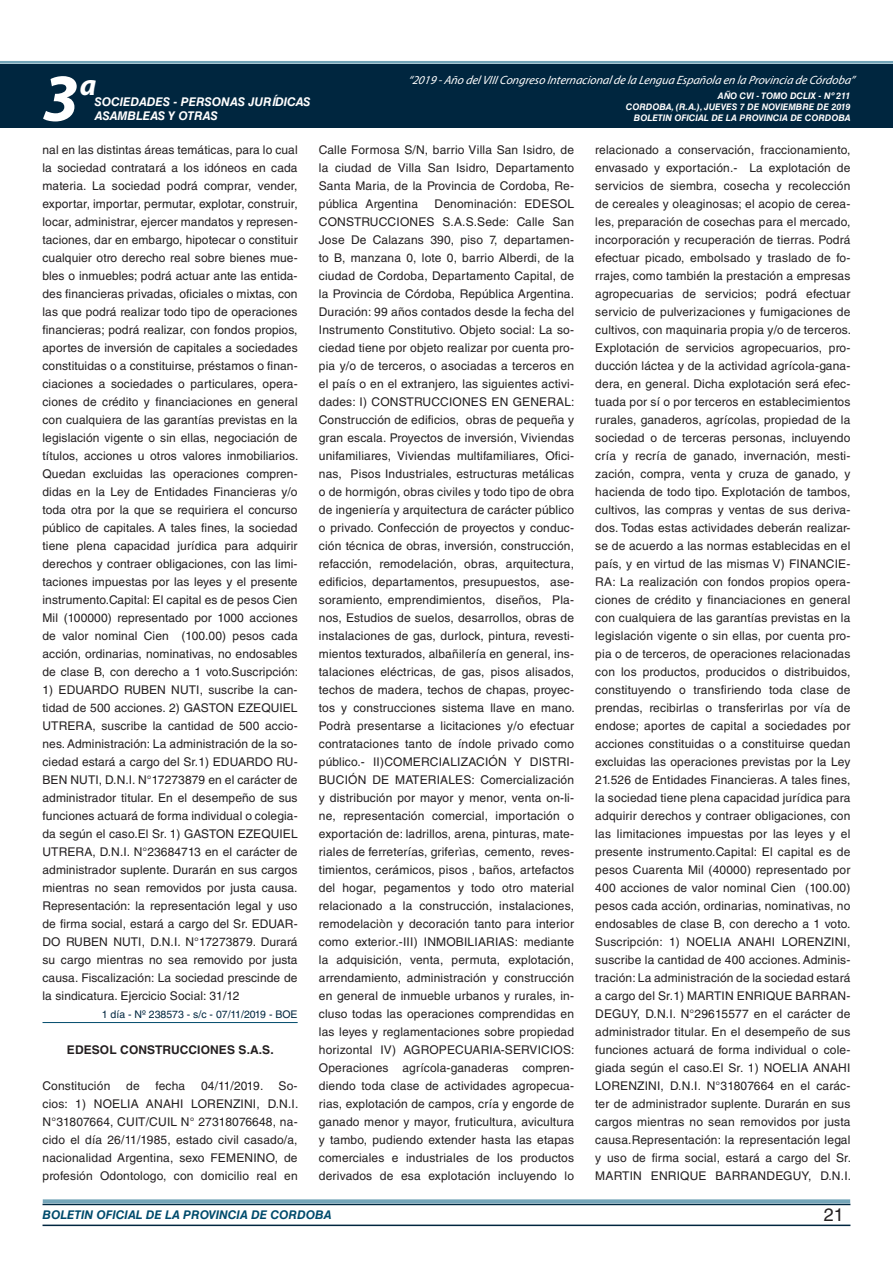
<style>
.page{position:relative;width:893px;height:1263px;background:#fff}
.page>*{position:absolute;margin:0;border:0;box-sizing:border-box;transform-origin:0 0}
.t1{font:italic 700 67.5px "Myriad Pro";color:#fff}
.t2{font:italic 700 30px "Myriad Pro";color:#fff}
.t3{font:18px "Helvetica LT Std";color:#231f20}
.t4{font:12px/18px "Helvetica LT Std";letter-spacing:.015em;color:#231f20;text-align:justify}
.t5{font:italic 12px "Myriad Pro";color:#fff}
.t6{font:italic 700 12px "Helvetica LT Std";color:#fff}
.t7{font:italic 700 12px "Helvetica LT Std";color:#004b6c}
.t8{font:700 12px "Helvetica LT Std";letter-spacing:.01em;color:#231f20}
.t9{font:10.5px "Helvetica LT Std";color:#00263f}
.t10{font:italic 700 9px/10.8px "Helvetica LT Std";color:#fff;text-align:right}
</style>
<div class="page">
<div style="left:0;top:61px;width:893px;height:6px;background:#fff;opacity:.75"></div>
<div style="left:0;top:64px;width:893px;height:64px;background:#00263f"></div>
<hr style="left:43px;top:1224px;width:807px;height:2px;background:#00263f">
<div style="left:42px;top:1198px;width:809px;height:8px;background:#fff;opacity:.75"></div>
<hr style="left:43px;top:1022px;width:255px;height:1px;background:#004b6c">
<h2 class="t2" style="left:80px;top:66px;width:18px">a</h2>
<p class="t5" style="left:408px;top:72px;width:448px">“2019 -Año delVIIICongreso Internacionalde la Lengua Esp añola en la Provincia de Córdoba”</p>
<h1 class="t1" style="left:43px;top:54px;width:38px">3</h1>
<p class="t10" style="left:626px;top:91px;width:226px">AÑO CVI - TOMO DCLIX - Nº 211<br>CORDOBA, (R.A.), JUEVES 7 DE NOVIEMBRE DE 2019<br>BOLETIN OFICIAL DE LA PROVINCIA DE CORDOBA</p>
<p class="t6" style="left:95px;top:94px;width:217px">SOCIEDADES - PERSONAS JURÍDICAS</p>
<p class="t6" style="left:95px;top:109px;width:125px">ASAMBLEAS Y OTRAS</p>
<p class="t4" style="left:43px;top:141px;width:257px">nal en las distintas áreas temáticas, para lo cual la sociedad contratará a los idóneos en cada materia. La sociedad podrá comprar, vender, exportar, importar, permutar, explotar, construir, locar, administrar, ejercer mandatos y represen&shy;taciones, dar en embargo, hipotecar o constituir cualquier otro derecho real sobre bienes mue&shy;bles o inmuebles; podrá actuar ante las entida&shy;des financieras privadas, oficiales o mixtas, con las que podrá realizar todo tipo de operaciones financieras; podrá realizar, con fondos propios, aportes de inversión de capitales a sociedades constituidas o a constituirse, préstamos o finan&shy;ciaciones a sociedades o particulares, opera&shy;ciones de crédito y financiaciones en general con cualquiera de las garantías previstas en la legislación vigente o sin ellas, negociación de títulos, acciones u otros valores inmobiliarios.<br>Quedan excluidas las operaciones compren&shy;didas en la Ley de Entidades Financieras y/o toda otra por la que se requiriera el concurso público de capitales. A tales fines, la sociedad tiene plena capacidad jurídica para adquirir derechos y contraer obligaciones, con las limi&shy;taciones impuestas por las leyes y el presente instrumento.Capital: El capital es de pesos Cien Mil (100000) representado por 1000 acciones de valor nominal Cien (100.00) pesos cada acción, ordinarias, nominativas, no endosables de clase B, con derecho a 1 voto.Suscripción:</p>
<p class="t4" style="left:43px;top:681px;width:257px">1) EDUARDO RUBEN NUTI, suscribe la can&shy;tidad de 500 acciones. 2) GASTON EZEQUIEL UTRERA, suscribe la cantidad de 500 accio&shy;nes. Administración: La administración de la so&shy;ciedad estará a cargo del Sr.1) EDUARDO RU-BEN NUTI, D.N.I. N°17273879 en el carácter de administrador titular. En el desempeño de sus funciones actuará de forma individual o colegia&shy;da según el caso.El Sr. 1) GASTON EZEQUIEL UTRERA, D.N.I. N°23684713 en el carácter de administrador suplente. Durarán en sus cargos mientras no sean removidos por justa causa.<br>Representación: la representación legal y uso de firma social, estará a cargo del Sr. EDUAR-DO RUBEN NUTI, D.N.I. N°17273879. Durará su cargo mientras no sea removido por justa causa. Fiscalización: La sociedad prescinde de la sindicatura. Ejercicio Social: 31/12</p>
<p class="t9" style="left:102px;top:1008px;width:197px">1 día - Nº 238573 - s/c - 07/11/2019 - BOE</p>
<p class="t8" style="left:67px;top:1042px;width:208px">EDESOL CONSTRUCCIONES S.A.S.</p>
<p class="t4" style="left:43px;top:1077px;width:69px">Constitución</p>
<p class="t4" style="left:126px;top:1077px;width:15px">de</p>
<p class="t4" style="left:156px;top:1077px;width:31px">fecha</p>
<p class="t4" style="left:201px;top:1077px;width:64px">04/11/2019.</p>
<p class="t4" style="left:43px;top:1077px;width:257px;text-indent:236px">So&shy;cios: 1) NOELIA ANAHI LORENZINI, D.N.I.<br>N°31807664, CUIT/CUIL N° 27318076648, na&shy;cido el día 26/11/1985, estado civil casado/a, nacionalidad Argentina, sexo FEMENINO, de profesión Odontologo, con domicilio real en</p>
<p class="t4" style="left:319px;top:141px;width:257px">Calle Formosa S/N, barrio Villa San Isidro, de la ciudad de Villa San Isidro, Departamento Santa Maria, de la Provincia de Cordoba, Re&shy;pública Argentina</p>
<p class="t4" style="left:319px;top:195px;width:257px;text-indent:116px">Denominación: EDESOL CONSTRUCCIONES S.A.S.Sede: Calle San Jose De Calazans 390, piso 7, departamen&shy;to B, manzana 0, lote 0, barrio Alberdi, de la ciudad de Cordoba, Departamento Capital, de la Provincia de Córdoba, República Argentina.<br>Duración: 99 años contados desde la fecha del Instrumento Constitutivo. Objeto social: La so&shy;ciedad tiene por objeto realizar por cuenta pro&shy;pia y/o de terceros, o asociadas a terceros en el país o en el extranjero, las siguientes activi&shy;dades: I) CONSTRUCCIONES EN GENERAL:<br>Construcción de edificios, obras de pequeña y gran escala. Proyectos de inversión, Viviendas unifamiliares, Viviendas multifamiliares, Ofici&shy;nas, Pisos Industriales, estructuras metálicas o de hormigón, obras civiles y todo tipo de obra de ingeniería y arquitectura de carácter público o privado. Confección de proyectos y conduc&shy;ción técnica de obras, inversión, construcción, refacción, remodelación, obras, arquitectura, edificios, departamentos, presupuestos, ase&shy;soramiento, emprendimientos, diseños, Pla&shy;nos, Estudios de suelos, desarrollos, obras de instalaciones de gas, durlock, pintura, revesti&shy;mientos texturados, albañilería en general, ins&shy;talaciones eléctricas, de gas, pisos alisados, techos de madera, techos de chapas, proyec&shy;tos y construcciones sistema llave en mano.<br>Podrà presentarse a licitaciones y/o efectuar contrataciones tanto de índole privado como público.- II)COMERCIALIZACIÓN Y DISTRI-BUCIÓN DE MATERIALES: Comercialización y distribución por mayor y menor, venta on-li&shy;ne, representación comercial, importación o exportación de: ladrillos, arena, pinturas, mate&shy;riales de ferreterías, griferìas, cemento, reves&shy;timientos, cerámicos, pisos , baños, artefactos del hogar, pegamentos y todo otro material relacionado a la construcción, instalaciones, remodelaciòn y decoración tanto para interior como exterior.-III) INMOBILIARIAS: mediante la adquisición, venta, permuta, explotación, arrendamiento, administración y construcción en general de inmueble urbanos y rurales, in&shy;cluso todas las operaciones comprendidas en las leyes y reglamentaciones sobre propiedad horizontal IV) AGROPECUARIA-SERVICIOS:<br>Operaciones agrícola-ganaderas compren&shy;diendo toda clase de actividades agropecua&shy;rias, explotación de campos, cría y engorde de ganado menor y mayor, fruticultura, avicultura y tambo, pudiendo extender hasta las etapas comerciales e industriales de los productos derivados de esa explotación incluyendo lo</p>
<p class="t4" style="left:595px;top:141px;width:257px">relacionado a conservación, fraccionamiento, envasado y exportación.- La explotación de servicios de siembra, cosecha y recolección de cereales y oleaginosas; el acopio de cerea&shy;les, preparación de cosechas para el mercado, incorporación y recuperación de tierras. Podrá efectuar picado, embolsado y traslado de fo&shy;rrajes, como también la prestación a empresas agropecuarias de servicios; podrá efectuar servicio de pulverizaciones y fumigaciones de cultivos, con maquinaria propia y/o de terceros.<br>Explotación de servicios agropecuarios, pro&shy;ducción láctea y de la actividad agrícola-gana&shy;dera, en general. Dicha explotación será efec&shy;tuada por sí o por terceros en establecimientos rurales, ganaderos, agrícolas, propiedad de la sociedad o de terceras personas, incluyendo cría y recría de ganado, invernación, mesti&shy;zación, compra, venta y cruza de ganado, y hacienda de todo tipo. Explotación de tambos, cultivos, las compras y ventas de sus deriva&shy;dos. Todas estas actividades deberán realizar&shy;se de acuerdo a las normas establecidas en el país, y en virtud de las mismas V) FINANCIE-RA: La realización con fondos propios opera&shy;ciones de crédito y financiaciones en general con cualquiera de las garantías previstas en la legislación vigente o sin ellas, por cuenta pro&shy;pia o de terceros, de operaciones relacionadas con los productos, producidos o distribuidos, constituyendo o transfiriendo toda clase de prendas, recibirlas o transferirlas por vía de endose; aportes de capital a sociedades por acciones constituidas o a constituirse quedan excluidas las operaciones previstas por la Ley 21.526 de Entidades Financieras. A tales fines, la sociedad tiene plena capacidad jurídica para adquirir derechos y contraer obligaciones, con las limitaciones impuestas por las leyes y el presente instrumento.Capital: El capital es de pesos Cuarenta Mil (40000) representado por 400 acciones de valor nominal Cien (100.00) pesos cada acción, ordinarias, nominativas, no endosables de clase B, con derecho a 1 voto.<br>Suscripción: 1) NOELIA ANAHI LORENZINI, suscribe la cantidad de 400 acciones. Adminis&shy;tración: La administración de la sociedad estará a cargo del Sr.1) MARTIN ENRIQUE BARRAN-DEGUY, D.N.I. N°29615577 en el carácter de administrador titular. En el desempeño de sus funciones actuará de forma individual o cole&shy;giada según el caso.El Sr. 1) NOELIA ANAHI LORENZINI, D.N.I. N°31807664 en el carác&shy;ter de administrador suplente. Durarán en sus cargos mientras no sean removidos por justa causa.Representación: la representación legal y uso de firma social, estará a cargo del Sr.<br>MARTIN ENRIQUE BARRANDEGUY, D.N.I.</p>
<p class="t7" style="left:43px;top:1208px;width:290px">BOLETIN OFICIAL DE LA PROVINCIA DE CORDOBA</p>
<h3 class="t3" style="left:824px;top:1204px;width:22px">21</h3>
</div>
